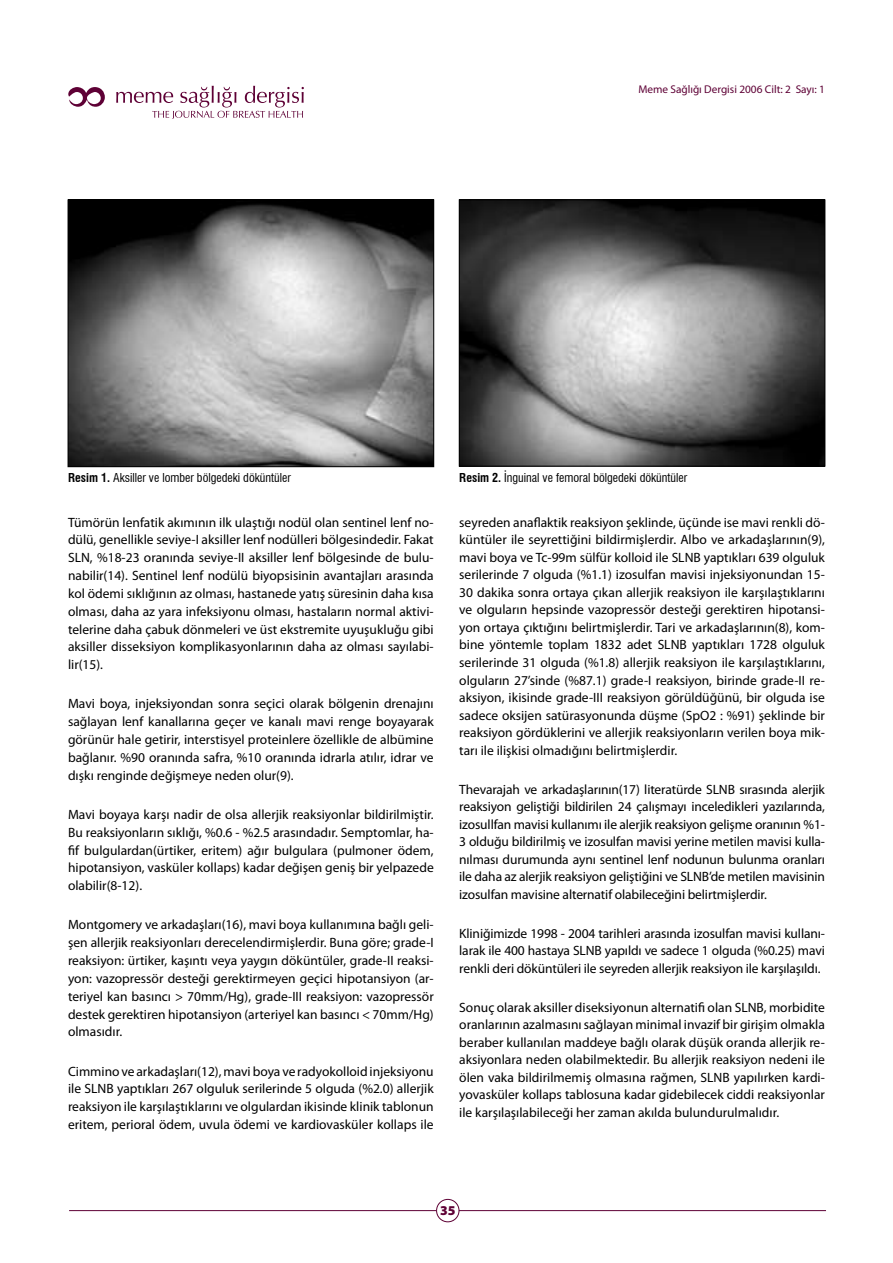
<style>
.page{position:relative;width:893px;height:1263px;background:#fff}
.page>*{position:absolute;margin:0;border:0;box-sizing:border-box;transform-origin:0 0}
.t1{font:13.5px/17.5px "Myriad Pro";color:#000;text-align:justify}
.t2{font:900 13.5px "Myriad Pro";color:#5e0035}
.t3{font:condensed 12px "Swiss 721 BT";color:#000}
.t4{font:11.25px "Myriad Pro";color:#5e0035}
.s1{font-weight:700}
</style>
<div class="page">
<hr style="left:69px;top:1210px;width:367px;height:1px;background:#5e0035">
<hr style="left:459px;top:1210px;width:367px;height:1px;background:#5e0035">
<div style="left:436px;top:1199px;width:23px;height:23px;border:1px solid #5e0035;border-radius:50%"></div>
<svg style="left:68px;top:87px;width:37px;height:20px"></svg>
<svg style="left:116px;top:86px;width:188px;height:33px"></svg>
<img style="left:70px;top:202px;width:362px;height:263px">
<div style="left:68px;top:200px;width:366px;height:267px;border:1px solid #000"></div>
<img style="left:461px;top:202px;width:362px;height:262px">
<div style="left:459px;top:200px;width:366px;height:266px;border:1px solid #000"></div>
<p class="t4" style="left:638px;top:84px;width:188px">Meme Sağlığı Dergisi 2006 Cilt: 2 Sayı: 1</p>
<p class="t3" style="left:68px;top:471px;width:224px"><span class="s1">Resim 1.</span> Aksiller ve lomber bölgedeki döküntüler</p>
<p class="t3" style="left:459px;top:470px;width:230px"><span class="s1">Resim 2.</span> İnguinal ve femoral bölgedeki döküntüler</p>
<p class="t1" style="left:68px;top:513px;width:367px">Tümörün lenfatik akımının ilk ulaştığı nodül olan sentinel lenf no&shy;dülü, genellikle seviye-I aksiller lenf nodülleri bölgesindedir. Fakat SLN, %18-23 oranında seviye-II aksiller lenf bölgesinde de bulu&shy;nabilir(14). Sentinel lenf nodülü biyopsisinin avantajları arasında kol ödemi sıklığının az olması, hastanede yatış süresinin daha kısa olması, daha az yara infeksiyonu olması, hastaların normal aktivi&shy;telerine daha çabuk dönmeleri ve üst ekstremite uyuşukluğu gibi aksiller disseksiyon komplikasyonlarının daha az olması sayılabi&shy;lir(15).</p>
<p class="t1" style="left:68px;top:695px;width:367px">Mavi boya, injeksiyondan sonra seçici olarak bölgenin drenajını sağlayan lenf kanallarına geçer ve kanalı mavi renge boyayarak görünür hale getirir, interstisyel proteinlere özellikle de albümine bağlanır. %90 oranında safra, %10 oranında idrarla atılır, idrar ve dışkı renginde değişmeye neden olur(9).</p>
<p class="t1" style="left:68px;top:806px;width:367px">Mavi boyaya karşı nadir de olsa allerjik reaksiyonlar bildirilmiştir.<br>Bu reaksiyonların sıklığı, %0.6 - %2.5 arasındadır. Semptomlar, ha&shy;fif bulgulardan(ürtiker, eritem) ağır bulgulara (pulmoner ödem, hipotansiyon, vasküler kollaps) kadar değişen geniş bir yelpazede olabilir(8-12).</p>
<p class="t1" style="left:68px;top:916px;width:367px">Montgomery ve arkadaşları(16), mavi boya kullanımına bağlı geli&shy;şen allerjik reaksiyonları derecelendirmişlerdir. Buna göre; grade-I reaksiyon: ürtiker, kaşıntı veya yaygın döküntüler, grade-II reaksi&shy;yon: vazopressör desteği gerektirmeyen geçici hipotansiyon (ar&shy;teriyel kan basıncı &gt; 70mm/Hg), grade-III reaksiyon: vazopressör destek gerektiren hipotansiyon (arteriyel kan basıncı &lt; 70mm/Hg) olmasıdır.</p>
<p class="t1" style="left:68px;top:1062px;width:367px">Cimmino ve arkadaşları(12), mavi boya ve radyokolloid injeksiyonu ile SLNB yaptıkları 267 olguluk serilerinde 5 olguda (%2.0) allerjik reaksiyon ile karşılaştıklarını ve olgulardan ikisinde klinik tablonun eritem, perioral ödem, uvula ödemi ve kardiovasküler kollaps ile</p>
<p class="t1" style="left:459px;top:513px;width:367px">seyreden anaflaktik reaksiyon şeklinde, üçünde ise mavi renkli dö&shy;küntüler ile seyrettiğini bildirmişlerdir. Albo ve arkadaşlarının(9), mavi boya ve Tc-99m sülfür kolloid ile SLNB yaptıkları 639 olguluk serilerinde 7 olguda (%1.1) izosulfan mavisi injeksiyonundan 15- 30 dakika sonra ortaya çıkan allerjik reaksiyon ile karşılaştıklarını ve olguların hepsinde vazopressör desteği gerektiren hipotansi&shy;yon ortaya çıktığını belirtmişlerdir. Tari ve arkadaşlarının(8), kom&shy;bine yöntemle toplam 1832 adet SLNB yaptıkları 1728 olguluk serilerinde 31 olguda (%1.8) allerjik reaksiyon ile karşılaştıklarını, olguların 27’sinde (%87.1) grade-I reaksiyon, birinde grade-II re&shy;aksiyon, ikisinde grade-III reaksiyon görüldüğünü, bir olguda ise sadece oksijen satürasyonunda düşme (SpO2 : %91) şeklinde bir reaksiyon gördüklerini ve allerjik reaksiyonların verilen boya mik&shy;tarı ile ilişkisi olmadığını belirtmişlerdir.</p>
<p class="t1" style="left:459px;top:780px;width:367px">Thevarajah ve arkadaşlarının(17) literatürde SLNB sırasında alerjik reaksiyon geliştiği bildirilen 24 çalışmayı inceledikleri yazılarında, izosullfan mavisi kullanımı ile alerjik reaksiyon gelişme oranının %1- 3 olduğu bildirilmiş ve izosulfan mavisi yerine metilen mavisi kulla&shy;nılması durumunda aynı sentinel lenf nodunun bulunma oranları ile daha az alerjik reaksiyon geliştiğini ve SLNB’de metilen mavisinin izosulfan mavisine alternatif olabileceğini belirtmişlerdir.</p>
<p class="t1" style="left:459px;top:925px;width:367px">Kliniğimizde 1998 - 2004 tarihleri arasında izosulfan mavisi kullanı&shy;larak ile 400 hastaya SLNB yapıldı ve sadece 1 olguda (%0.25) mavi renkli deri döküntüleri ile seyreden allerjik reaksiyon ile karşılaşıldı.</p>
<p class="t1" style="left:459px;top:998px;width:367px">Sonuç olarak aksiller diseksiyonun alternatifi olan SLNB, morbidite oranlarının azalmasını sağlayan minimal invazif bir girişim olmakla beraber kullanılan maddeye bağlı olarak düşük oranda allerjik re&shy;aksiyonlara neden olabilmektedir. Bu allerjik reaksiyon nedeni ile ölen vaka bildirilmemiş olmasına rağmen, SLNB yapılırken kardi&shy;yovasküler kollaps tablosuna kadar gidebilecek ciddi reaksiyonlar ile karşılaşılabileceği her zaman akılda bulundurulmalıdır.</p>
<p class="t2" style="left:440px;top:1203px;width:17px">35</p>
</div>
